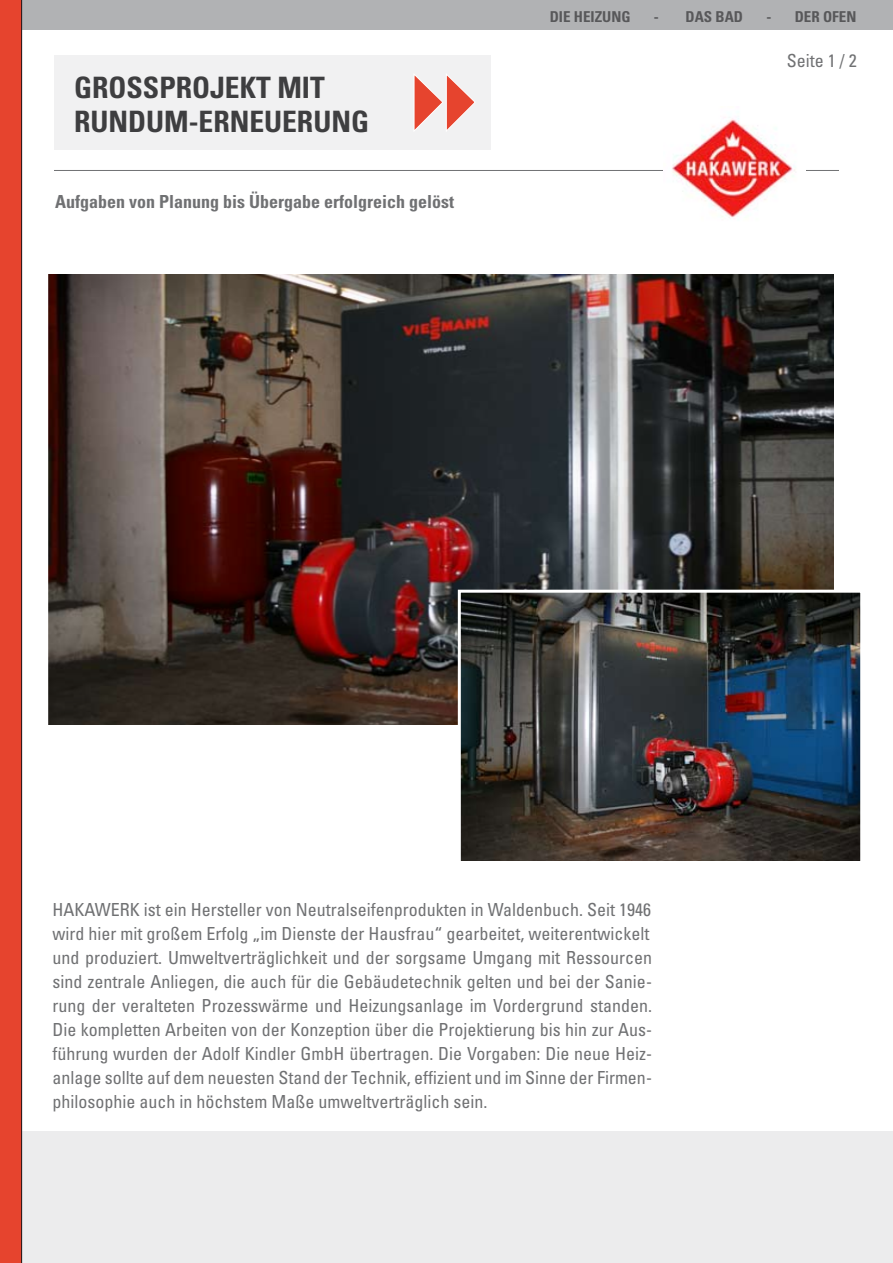
<style>
.page{position:relative;width:893px;height:1263px;background:#fff}
.page>*{position:absolute;margin:0;border:0;box-sizing:border-box;transform-origin:0 0}
.t1{font:700 condensed 29.55px/34.7px "Univers";color:#3e3e40}
.t2{font:condensed 18px/24px "Univers";color:#707173}
.t3{font:700 condensed 18px "Univers";color:#707173}
.t4{font:700 condensed 15px "Univers";color:#58585a}
</style>
<div class="page">
<div style="left:0;top:1131px;width:893px;height:132px;background:#ececed"></div>
<hr style="left:54px;top:170px;width:785px;height:1px;background:#707173">
<div style="left:0;top:0;width:893px;height:30px;background:#b1b2b4"></div>
<div style="left:0;top:0;width:21px;height:1263px;background:#e6442e"></div>
<div style="left:54px;top:55px;width:436px;height:95px;background:#ececed"></div>
<svg style="left:413px;top:74px;width:63px;height:58px"></svg>
<hr style="left:21px;top:0;width:1px;height:1263px;background:#1a171b">
<img style="left:48px;top:275px;width:785px;height:449px">
<img style="left:663px;top:118px;width:143px;height:100px">
<img style="left:462px;top:594px;width:397px;height:266px">
<div style="left:458px;top:590px;width:405px;height:275px;border:3px solid #fff"></div>
<h1 class="t1" style="left:74px;top:69px;width:293px">GROSSPROJEKT MIT<br>RUNDUM-ERNEUERUNG</h1>
<p class="t3" style="left:55px;top:191px;width:400px">AUFGABEN VON PLANUNG BIS ÜBERGABE ERFOLGREICH GELÖST</p>
<p class="t4" style="left:550px;top:8px;width:81px">DIE HEIZUNG</p>
<p class="t4" style="left:654px;top:8px;width:91px">- DAS BAD</p>
<p class="t4" style="left:766px;top:8px;width:91px">- DER OFEN</p>
<p class="t2" style="left:787px;top:48px;width:71px">Seite 1 / 2</p>
<p class="t2" style="left:52px;top:897px;width:601px">HAKAWERK ist ein Hersteller von Neutralseifenprodukten in Waldenbuch. Seit 1946 wird hier mit großem Erfolg „im Dienste der Hausfrau“ gearbeitet, weiterentwickelt und produziert. Umweltverträglichkeit und der sorgsame Umgang mit Ressourcen sind zentrale Anliegen, die auch für die Gebäudetechnik gelten und bei der Sanie&shy;rung der veralteten Prozesswärme und Heizungsanlage im Vordergrund standen.<br>Die kompletten Arbeiten von der Konzeption über die Projektierung bis hin zur Aus&shy;führung wurden der Adolf Kindler GmbH übertragen. Die Vorgaben: Die neue Heiz&shy;anlage sollte auf dem neuesten Stand der Technik, effizient und im Sinne der Firmen&shy;philosophie auch in höchstem Maße umweltverträglich sein.</p>
</div>
